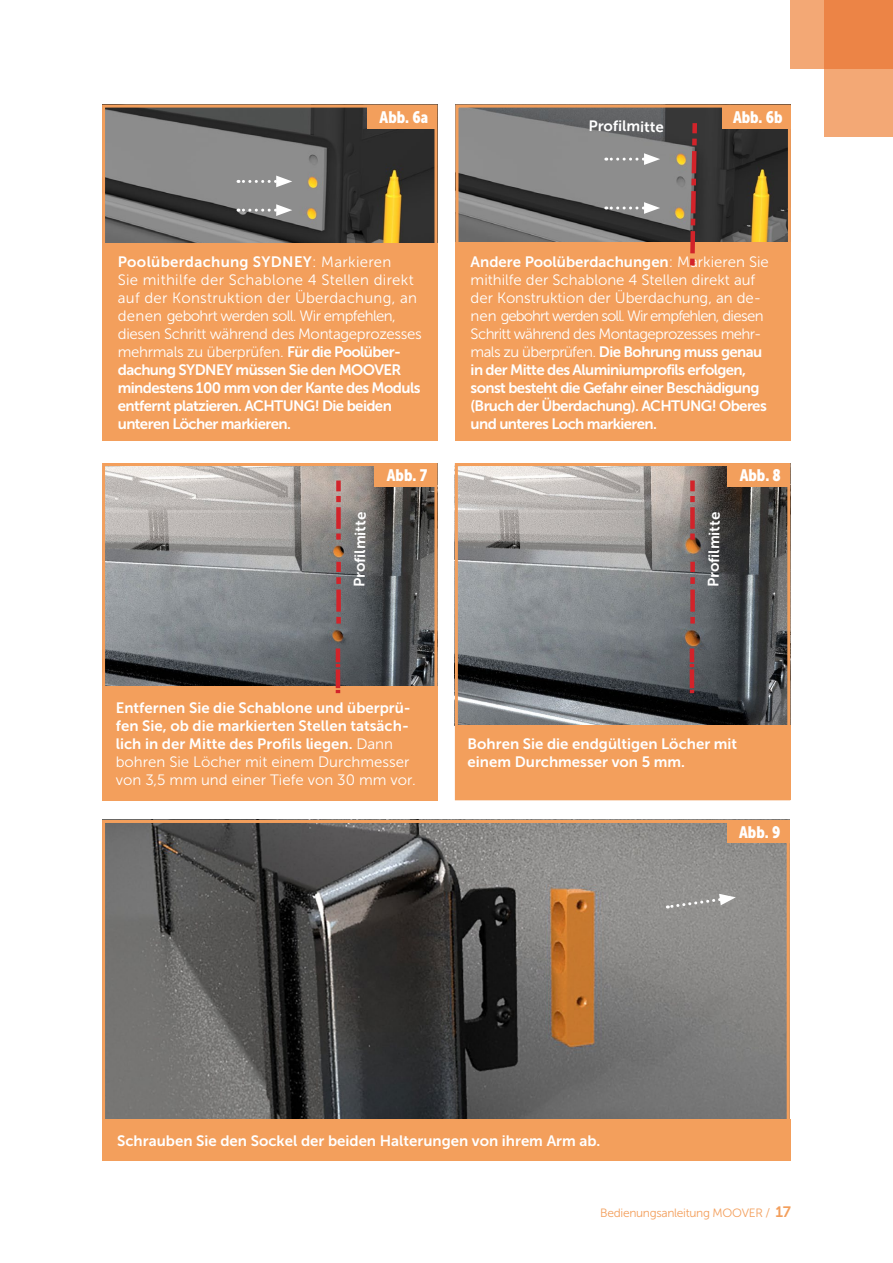
<style>
.page{position:relative;width:893px;height:1263px;background:#fff}
.page>*{position:absolute;margin:0;border:0;box-sizing:border-box;transform-origin:0 0}
.t1{font:16.5px "Museo Sans Cond 900";color:#fff}
.t2{font:15px/18px "Museo Sans 700";letter-spacing:-.04em;color:#fff}
.t3{font:15px/18px "Museo Sans 700";color:#fff}
.t4{font:15px/18px "Museo Sans 300";letter-spacing:-.02em;color:#fff}
.t5{font:15px/18px "Museo Sans 300";letter-spacing:-.04em;color:#fff}
.t6{font:15px/18px "Museo Sans 300";color:#fff}
.t7{font:15px "Museo Sans 700";letter-spacing:.02em;color:#fff}
.t8{font:12px "Museo Sans 300";letter-spacing:-.025em;color:#f39f5c}
.s1{font-family:"Museo Sans 300"}
.s2{font-family:"Museo Sans 700"}
.s3{font-family:"Museo Sans 700";font-size:15px}
</style>
<div class="page">
<img style="left:106px;top:109px;width:327px;height:134px">
<div style="left:102px;top:105px;width:335px;height:274px;border:3px solid #f39f5c"></div>
<img style="left:459px;top:109px;width:328px;height:133px">
<div style="left:455px;top:105px;width:336px;height:274px;border:3px solid #f39f5c"></div>
<div style="left:102px;top:243px;width:335px;height:198px;background:#f39f5c"></div>
<div style="left:455px;top:242px;width:336px;height:199px;background:#f39f5c"></div>
<div style="left:368px;top:106px;width:69px;height:22px;background:#f39f5c"></div>
<div style="left:722px;top:106px;width:68px;height:22px;background:#f39f5c"></div>
<svg style="left:606px;top:153px;width:54px;height:12px"></svg>
<svg style="left:238px;top:176px;width:54px;height:11px"></svg>
<svg style="left:606px;top:202px;width:54px;height:12px"></svg>
<svg style="left:238px;top:204px;width:54px;height:12px"></svg>
<div style="left:790px;top:0;width:103px;height:68px;background:#f3a875"></div>
<svg style="left:824px;top:0;width:69px;height:137px;background:#ef955d"></svg>
<svg style="left:688px;top:119px;width:11px;height:147px;background:#874b46"></svg>
<img style="left:106px;top:467px;width:327px;height:219px">
<div style="left:102px;top:463px;width:335px;height:337px;border:3px solid #f39f5c"></div>
<img style="left:459px;top:467px;width:327px;height:258px">
<div style="left:455px;top:463px;width:335px;height:337px;border:3px solid #f39f5c"></div>
<div style="left:102px;top:686px;width:335px;height:114px;background:#f39f5c"></div>
<div style="left:455px;top:725px;width:336px;height:75px;background:#f39f5c"></div>
<div style="left:374px;top:464px;width:63px;height:22px;background:#f39f5c"></div>
<div style="left:727px;top:464px;width:63px;height:22px;background:#f39f5c"></div>
<img style="left:106px;top:824px;width:680px;height:294px">
<div style="left:102px;top:820px;width:688px;height:340px;border:3px solid #f39f5c"></div>
<div style="left:727px;top:821px;width:63px;height:22px;background:#f39f5c"></div>
<div style="left:102px;top:1118px;width:688px;height:42px;background:#f39f5c"></div>
<svg style="left:667px;top:894px;width:69px;height:16px"></svg>
<svg style="left:336px;top:480px;width:5px;height:60px"></svg>
<svg style="left:336px;top:562px;width:5px;height:62px"></svg>
<svg style="left:336px;top:648px;width:4px;height:45px"></svg>
<svg style="left:690px;top:480px;width:5px;height:60px"></svg>
<svg style="left:690px;top:562px;width:5px;height:62px"></svg>
<svg style="left:690px;top:648px;width:4px;height:45px"></svg>
<p class="t1" style="left:380px;top:108px;width:50px">Abb. 6a</p>
<p class="t1" style="left:733px;top:108px;width:51px">Abb. 6b</p>
<p class="t2" style="left:589px;top:117px;width:77px;rotate:1deg">Profilmitte</p>
<p class="t7" style="left:118px;top:254px;width:275px">Poolüberdachung SYDNEY<span class="s1">: Markieren</span></p>
<p class="t4" style="left:118px;top:271px;width:306px">Sie mithilfe der Schablone 4 Stellen direkt auf der Konstruktion der Überdachung, an denen gebohrt werden soll. Wir empfehlen, diesen Schritt während des Montageprozesses mehrmals zu überprüfen. <span class="s2">Für die Poolüber-</span></p>
<p class="t2" style="left:118px;top:361px;width:304px">dachung SYDNEY müssen Sie den MOOVER mindestens 100 mm von der Kante des Moduls entfernt platzieren. ACHTUNG! Die beiden unteren Löcher markieren.</p>
<p class="t3" style="left:471px;top:253px;width:300px">Andere Poolüberdachungen<span class="s1">: Markieren Sie</span></p>
<p class="t5" style="left:471px;top:271px;width:295px">mithilfe der Schablone 4 Stellen direkt auf der Konstruktion der Überdachung, an de&shy;nen gebohrt werden soll. Wir empfehlen, diesen Schritt während des Montageprozesses mehr-</p>
<p class="t2" style="left:471px;top:343px;width:298px"><span class="s1">mals zu überprüfen.</span> Die Bohrung muss genau in der Mitte des Aluminiumprofils erfolgen, sonst besteht die Gefahr einer Beschädigung (Bruch der Überdachung). ACHTUNG! Oberes und unteres Loch markieren.</p>
<p class="t1" style="left:387px;top:466px;width:42px">Abb. 7</p>
<p class="t1" style="left:740px;top:466px;width:43px">Abb. 8</p>
<p class="t2" style="left:350px;top:587px;width:77px;rotate:-89deg">Profilmitte</p>
<p class="t2" style="left:704px;top:587px;width:77px;rotate:-89deg">Profilmitte</p>
<p class="t3" style="left:116px;top:699px;width:296px">Entfernen Sie die Schablone und überprü&shy;fen Sie, ob die markierten Stellen tatsäch&shy;lich in der Mitte des Profils liegen. <span class="s1">Dann</span></p>
<p class="t6" style="left:116px;top:753px;width:301px">bohren Sie Löcher mit einem Durchmesser von 3,5 mm und einer Tiefe von 30 mm vor.</p>
<p class="t3" style="left:468px;top:734px;width:271px">Bohren Sie die endgültigen Löcher mit einem Durchmesser von 5 mm.</p>
<p class="t1" style="left:739px;top:822px;width:43px">Abb. 9</p>
<p class="t3" style="left:117px;top:1131px;width:485px">Schrauben Sie den Sockel der beiden Halterungen von ihrem Arm ab.</p>
<p class="t8" style="left:600px;top:1206px;width:192px">Bedienungsanleitung MOOVER / <span class="s3">17</span></p>
</div>
